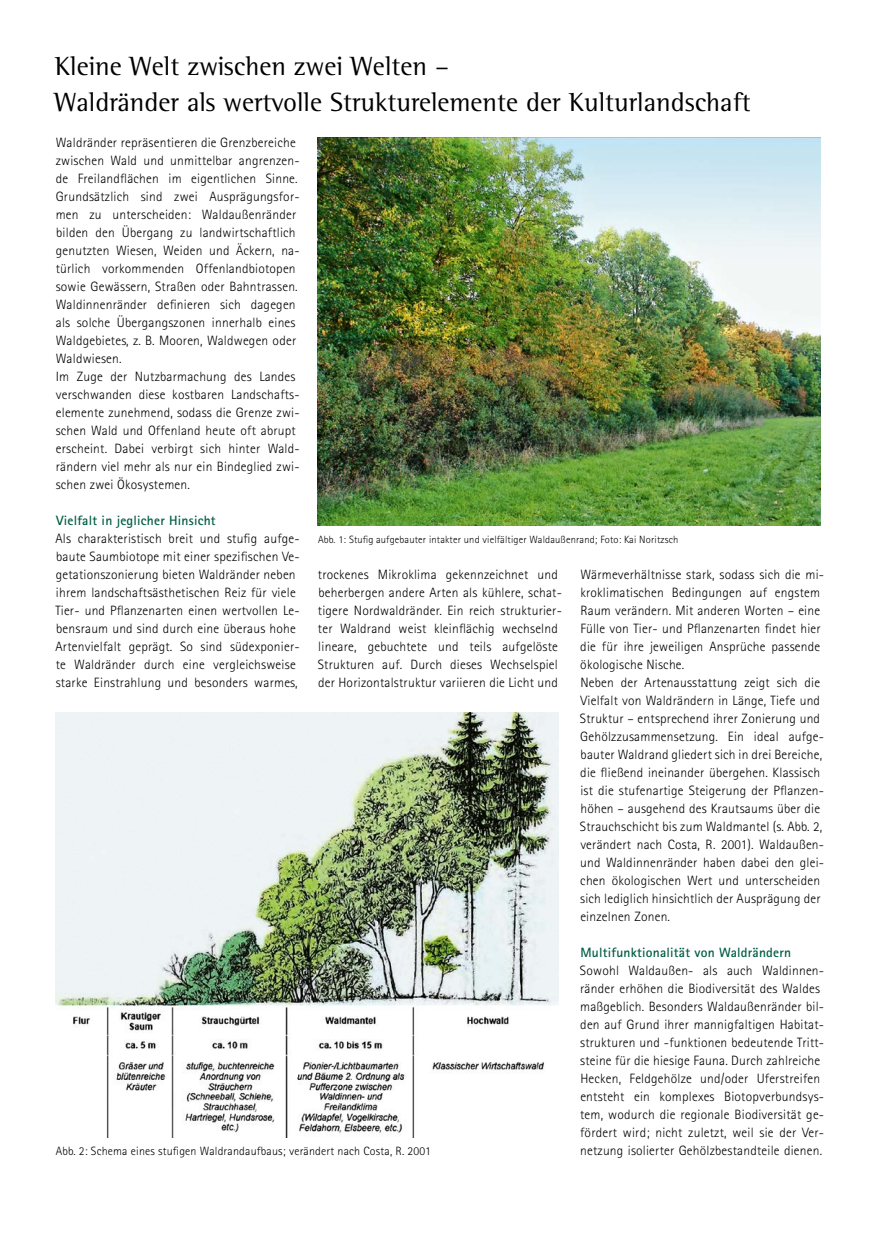
<style>
.page{position:relative;width:876px;height:1246px;background:#fff}
.page>*{position:absolute;margin:0;border:0;box-sizing:border-box;transform-origin:0 0}
.H2_Zwischenüberschrift_18pt{font:27px/36px "Rotis Semi Serif Std";color:#000}
.Fließtext{font:300 13.5px/18px "Rotis Sans Serif Std";letter-spacing:.015em;color:#000}
.Zwischi{font:700 13.5px "Rotis Sans Serif Std";letter-spacing:.015em;color:#005d44}
.t1{font:300 12px "Rotis Sans Serif Std";letter-spacing:.015em;color:#000}
.t2{font:300 10.5px "Rotis Sans Serif Std";letter-spacing:.015em;color:#000}
</style>
<div class="page">
<img style="left:317px;top:137px;width:504px;height:388px">
<img style="left:55px;top:713px;width:503px;height:424px">
<h2 class="H2_Zwischenüberschrift_18pt" style="left:54px;top:48px;width:698px">Kleine Welt zwischen zwei Welten –<br>Waldränder als wertvolle Strukturelemente der Kulturlandschaft</h2>
<p class="Fließtext" style="left:56px;top:134px;width:245px">Waldränder repräsentieren die Grenzbereiche zwischen Wald und unmittelbar angrenzen&shy;de Freilandflächen im eigentlichen Sinne.<br>Grundsätzlich sind zwei Ausprägungsfor&shy;men zu unterscheiden: Waldaußenränder bilden den Übergang zu landwirtschaftlich genutzten Wiesen, Weiden und Äckern, na&shy;türlich vorkommenden Offenlandbiotopen sowie Gewässern, Straßen oder Bahntrassen.<br>Waldinnenränder definieren sich dagegen als solche Übergangszonen innerhalb eines Waldgebietes, z. B. Mooren, Waldwegen oder Waldwiesen.</p>
<p class="Fließtext" style="left:56px;top:368px;width:245px">Im Zuge der Nutzbarmachung des Landes verschwanden diese kostbaren Landschafts&shy;elemente zunehmend, sodass die Grenze zwi&shy;schen Wald und Offenland heute oft abrupt erscheint. Dabei verbirgt sich hinter Wald&shy;rändern viel mehr als nur ein Bindeglied zwi&shy;schen zwei Ökosystemen.</p>
<p class="Zwischi" style="left:56px;top:512px;width:161px">Vielfalt in jeglicher Hinsicht</p>
<p class="Fließtext" style="left:55px;top:530px;width:246px">Als charakteristisch breit und stufig aufge&shy;baute Saumbiotope mit einer spezifischen Ve&shy;getationszonierung bieten Waldränder neben ihrem landschaftsästhetischen Reiz für viele Tier- und Pflanzenarten einen wertvollen Le&shy;bensraum und sind durch eine überaus hohe Artenvielfalt geprägt. So sind südexponier&shy;te Waldränder durch eine vergleichsweise starke Einstrahlung und besonders warmes,</p>
<p class="t2" style="left:318px;top:534px;width:362px">Abb. 1: Stufig aufgebauter intakter und vielfältiger Waldaußenrand; Foto: Kai Noritzsch</p>
<p class="Fließtext" style="left:318px;top:566px;width:246px">trockenes Mikroklima gekennzeichnet und beherbergen andere Arten als kühlere, schat&shy;tigere Nordwaldränder. Ein reich strukturier&shy;ter Waldrand weist kleinflächig wechselnd lineare, gebuchtete und teils aufgelöste Strukturen auf. Durch dieses Wechselspiel der Horizontalstruktur variieren die Licht und</p>
<p class="Fließtext" style="left:580px;top:566px;width:245px">Wärmeverhältnisse stark, sodass sich die mi&shy;kroklimatischen Bedingungen auf engstem Raum verändern. Mit anderen Worten – eine Fülle von Tier- und Pflanzenarten findet hier die für ihre jeweiligen Ansprüche passende ökologische Nische.</p>
<p class="Fließtext" style="left:580px;top:674px;width:246px">Neben der Artenausstattung zeigt sich die Vielfalt von Waldrändern in Länge, Tiefe und Struktur – entsprechend ihrer Zonierung und Gehölzzusammensetzung. Ein ideal aufge&shy;bauter Waldrand gliedert sich in drei Bereiche, die fließend ineinander übergehen. Klassisch ist die stufenartige Steigerung der Pflanzen&shy;höhen – ausgehend des Krautsaums über die Strauchschicht bis zum Waldmantel (s. Abb. 2, verändert nach Costa, R. 2001). Waldaußen&shy;und Waldinnenränder haben dabei den glei&shy;chen ökologischen Wert und unterscheiden sich lediglich hinsichtlich der Ausprägung der einzelnen Zonen.</p>
<p class="Zwischi" style="left:580px;top:944px;width:212px">Multifunktionalität von Waldrändern</p>
<p class="Fließtext" style="left:580px;top:962px;width:246px">Sowohl Waldaußen- als auch Waldinnen&shy;ränder erhöhen die Biodiversität des Waldes maßgeblich. Besonders Waldaußenränder bil&shy;den auf Grund ihrer mannigfaltigen Habitat&shy;strukturen und -funktionen bedeutende Tritt&shy;steine für die hiesige Fauna. Durch zahlreiche Hecken, Feldgehölze und/oder Uferstreifen entsteht ein komplexes Biotopverbundsys&shy;tem, wodurch die regionale Biodiversität ge&shy;fördert wird; nicht zuletzt, weil sie der Ver&shy;netzung isolierter Gehölzbestandteile dienen.</p>
<p class="t1" style="left:56px;top:1144px;width:377px">Abb. 2: Schema eines stufigen Waldrandaufbaus; verändert nach Costa, R. 2001</p>
</div>
